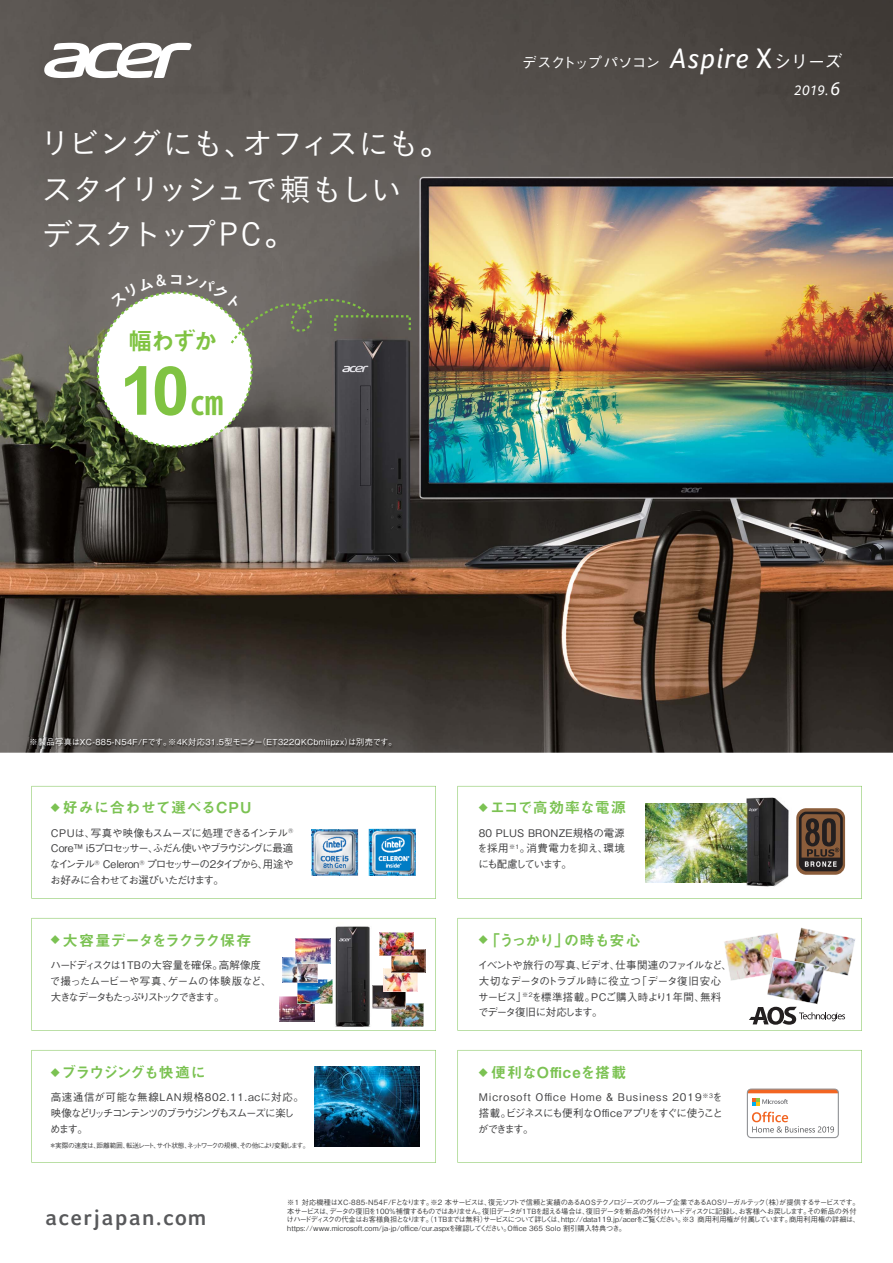
<style>
.page{position:relative;width:893px;height:1263px;background:#fff}
.page>*{position:absolute;margin:0;border:0;box-sizing:border-box;transform-origin:0 0}
.t1{font:700 67.65px "Arial";color:#80c342}
.t2{font:31.2px/45.5px "Koburina Go Std W3 90 msp RKSJ H";letter-spacing:-.03em;color:#fff}
.t3{font:24px "Midashi Go Pro MB31 90 msp RKSJ H";color:#80c342}
.t4{font:600 22.5px "Acer Foco";letter-spacing:.07em;color:#58595b}
.t5{font:15px "Midashi Go Pro MB31 90 msp RKSJ H";letter-spacing:-.015em;color:#7bc252}
.t6{font:15px "Midashi Go Pro MB31 90 msp RKSJ H";letter-spacing:.04em;color:#7bc252}
.t7{font:15px "Midashi Go Pro MB31 90 msp RKSJ H";letter-spacing:-.07em;color:#7bc252}
.t8{font:15px "Midashi Go Pro MB31 90 msp RKSJ H";letter-spacing:.035em;color:#7bc252}
.t9{font:15px "Midashi Go Pro MB31 90 msp RKSJ H";letter-spacing:-.065em;color:#7bc252}
.t10{font:14.55px "Gothic BBB Pro Medium 90 msp RKSJ H";letter-spacing:-.065em;color:#fff}
.t11{font:italic 14.4px "Acer Foco";color:#fff}
.t12{font:10.5px/15.8px "Gothic BBB Pro Medium 90 msp RKSJ H";letter-spacing:-.055em;color:#404041;text-align:justify}
.t13{font:10.5px/15.8px "Gothic BBB Pro Medium 90 msp RKSJ H";letter-spacing:-.095em;color:#404041}
.t14{font:8.25px "Gothic BBB Pro Medium 90 msp RKSJ H";letter-spacing:.04em;color:#fff}
.t15{font:7.2px/8.6px "Gothic BBB Pro Medium 90 msp RKSJ H";letter-spacing:-.06em;color:#404041}
.t16{font:6.75px "Gothic BBB Pro Medium 90 msp RKSJ H";letter-spacing:-.145em;color:#404041}
.s1{font-family:"Acer Foco";font-style:italic;font-size:29.25px}
.s2{font-family:"Acer Foco";font-size:29.25px}
.s3{font-size:17.85px}
.s4{font-family:"Koz Go Pr 6 N Bold 90 msp RKSJ H";font-weight:400;font-size:33.75px}
.s5{font-size:19.2px}
</style>
<div class="page">
<img style="left:0;top:0;width:893px;height:753px">
<svg style="left:42px;top:43px;width:150px;height:35px"></svg>
<img style="left:29px;top:737px;width:366px;height:12px">
<svg style="left:31px;top:786px;width:405px;height:113px"></svg>
<svg style="left:457px;top:786px;width:405px;height:113px"></svg>
<svg style="left:31px;top:918px;width:405px;height:113px"></svg>
<svg style="left:31px;top:1050px;width:405px;height:113px"></svg>
<svg style="left:457px;top:918px;width:405px;height:113px"></svg>
<svg style="left:457px;top:1050px;width:405px;height:113px"></svg>
<img style="left:330px;top:923px;width:44px;height:106px">
<img style="left:372px;top:932px;width:53px;height:95px">
<img style="left:279px;top:938px;width:54px;height:83px">
<img style="left:646px;top:803px;width:94px;height:80px">
<img style="left:315px;top:1066px;width:105px;height:80px">
<img style="left:740px;top:795px;width:55px;height:94px">
<svg style="left:796px;top:808px;width:49px;height:67px"></svg>
<svg style="left:799px;top:812px;width:44px;height:59px"></svg>
<svg style="left:747px;top:1088px;width:92px;height:50px"></svg>
<img style="left:355px;top:829px;width:60px;height:46px">
<svg style="left:97px;top:274px;width:314px;height:174px"></svg>
<h3 class="t10" style="left:522px;top:57px;width:322px">デスクトップパソコン <span class="s1">Aspire</span> <span class="s2">X</span><span class="s3">シリーズ</span></h3>
<h2 class="t2" style="left:40px;top:125px;width:413px">リビングにも、オフィスにも。スタイリッシュで頼もしい<br>デスクトップPC。</h2>
<h3 class="t3" style="left:128px;top:332px;width:91px">幅わずか</h3>
<h1 class="t1" style="left:120px;top:352px;width:106px">10<span class="s4">㎝</span></h1>
<h3 class="t11" style="left:794px;top:81px;width:48px">2019.<span class="s5">6</span></h3>
<p class="t14" style="left:29px;top:739px;width:369px">※製品写真はXC-885-N54F/Fです。※4K対応31.5型モニター（ET322QKCbmiipzx）は別売です。</p>
<h3 class="t6" style="left:51px;top:802px;width:202px"><sup>◆</sup> 好みに合わせて選べるCPU</h3>
<h3 class="t5" style="left:479px;top:802px;width:149px"><sup>◆</sup> エコで高効率な電源</h3>
<p class="t12" style="left:50px;top:826px;width:245px">CPUは、写真や映像もスムーズに処理できるインテル<sup>® </sup>Core™ i5プロセッサー、ふだん使いやブラウジングに最適なインテル<sup>®</sup> Celeron<sup>®</sup> プロセッサーの2タイプから、用途やお好みに合わせてお選びいただけます。</p>
<p class="t12" style="left:477px;top:826px;width:149px">80 PLUS BRONZE規格の電源を採用<sup>※1</sup>。消費電力を抑え、環境にも配慮しています。</p>
<h3 class="t7" style="left:51px;top:934px;width:202px"><sup>◆</sup> 大容量データをラクラク保存</h3>
<h3 class="t5" style="left:479px;top:934px;width:163px"><sup>◆</sup>「うっかり」の時も安心</h3>
<p class="t13" style="left:50px;top:958px;width:223px">ハードディスクは1TBの大容量を確保。高解像度で撮ったムービーや写真、ゲームの体験版など、大きなデータもたっぷりストックできます。</p>
<p class="t12" style="left:478px;top:958px;width:256px;text-align:left">イベントや旅行の写真、ビデオ、仕事関連のファイルなど、大切なデータのトラブル時に役立つ「データ復旧安心サービス」<sup>※2</sup>を標準搭載。PCご購入時より1年間、無料でデータ復旧に対応します。</p>
<h3 class="t9" style="left:51px;top:1067px;width:157px"><sup>◆</sup> ブラウジングも快適に</h3>
<h3 class="t8" style="left:479px;top:1066px;width:149px"><sup>◆</sup> 便利なOfficeを搭載</h3>
<p class="t12" style="left:50px;top:1091px;width:255px;text-align:left">高速通信が可能な無線LAN規格802.11.acに対応。映像などリッチコンテンツのブラウジングもスムーズに楽しめます。</p>
<p class="t12" style="left:478px;top:1091px;width:246px">Microsoft Office Home ＆ Business 2019<sup>※3</sup>を搭載。ビジネスにも便利なOfficeアプリをすぐに使うことができます。</p>
<p class="t16" style="left:50px;top:1143px;width:261px">＊実際の速度は、距離範囲、転送レート、サイト状態、ネットワークの規模、その他により変動します。</p>
<h3 class="t4" style="left:46px;top:1209px;width:163px">acerjapan.com</h3>
<p class="t15" style="left:287px;top:1199px;width:575px">※1 対応機種はXC-885-N54F/Fとなります。※2 本サービスは、復元ソフトで信頼と実績のあるAOSテクノロジーズのグループ企業であるAOSリーガルテック（株）が提供するサービスです。本サービスは、データの復旧を100％補償するものではありません。復旧データが1TBを超える場合は、復旧データを新品の外付けハードディスクに記録し、お客様へお戻しします。その新品の外付けハードディスクの代金はお客様負担となります。（1TBまでは無料）サービスについて詳しくは、http://data119.jp/acerをご覧ください。※3 商用利用権が付属しています。商用利用権の詳細は、https://www.microsoft.com/ja-jp/office/cur.aspxを確認してください。Office 365 Solo 割引購入特典つき。</p>
</div>
